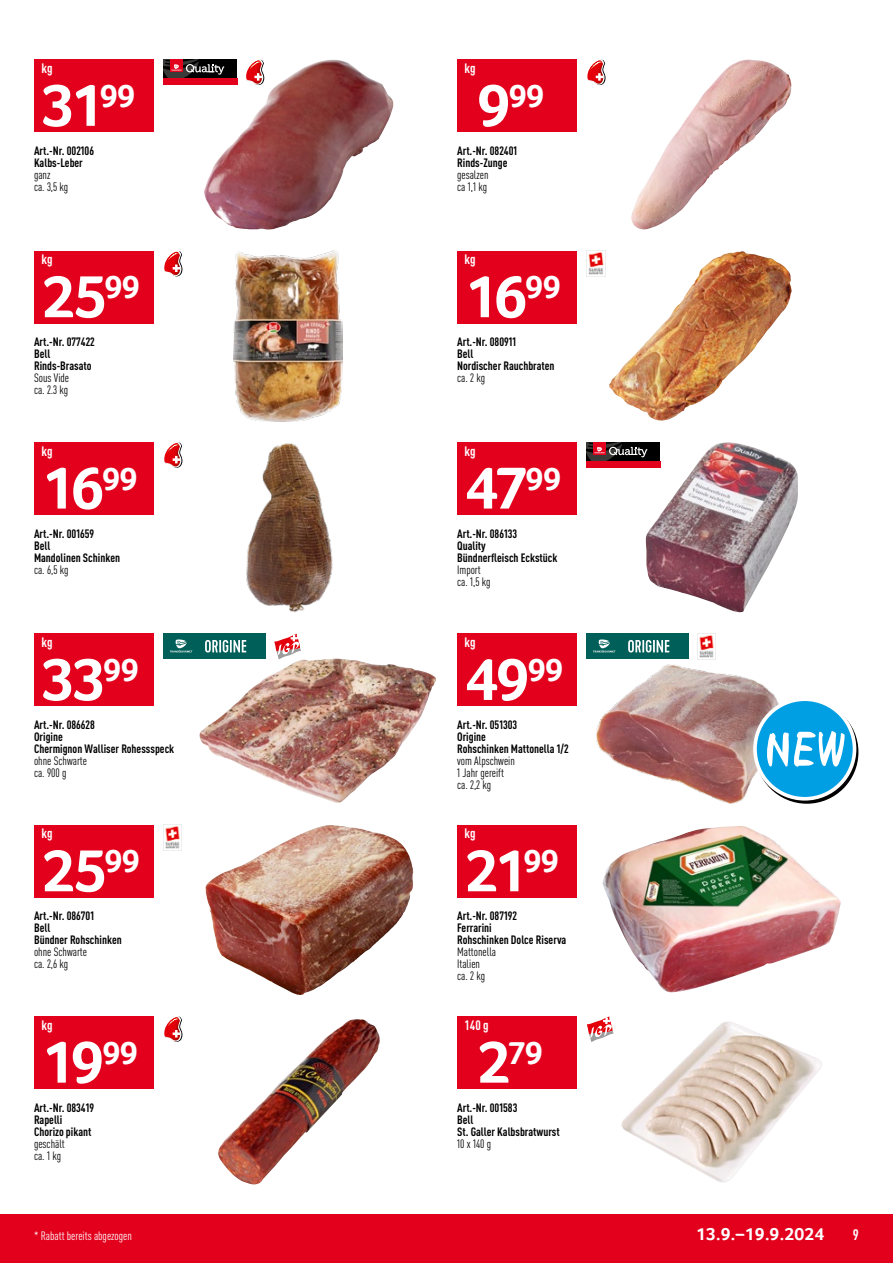
<style>
.page{position:relative;width:893px;height:1263px;background:#fff}
.page>*{position:absolute;margin:0;border:0;box-sizing:border-box;transform-origin:0 0}
.t1{font:700 61.5px "Transgourmet";letter-spacing:-.065em;color:#fff}
.t2{font:700 33.3px "Transgourmet";color:#fff}
.t3{font:700 18px "Transgourmet";letter-spacing:.01em;color:#fff}
.t4{font:700 condensed 15px "DINOT";color:#fff}
.t5{font:700 condensed 13.5px "DINOT";letter-spacing:-.005em;color:#fff}
.t6{font:700 condensed 12px/12px "DINOT";color:#000}
.t7{font:condensed 12px/12px "DINOT";color:#000}
.t8{font:condensed 12px "DINOT";color:#fff}
.s1{font-size:61.5px}
</style>
<div class="page">
<div style="left:0;top:1214px;width:893px;height:49px;background:#e3001d"></div>
<img style="left:204px;top:60px;width:189px;height:170px">
<img style="left:631px;top:60px;width:160px;height:170px">
<img style="left:218px;top:1019px;width:162px;height:166px">
<img style="left:621px;top:1021px;width:201px;height:162px">
<img style="left:199px;top:658px;width:237px;height:145px">
<img style="left:596px;top:664px;width:188px;height:140px">
<img style="left:233px;top:251px;width:110px;height:170px">
<img style="left:609px;top:251px;width:183px;height:170px">
<img style="left:205px;top:825px;width:124px;height:170px">
<img style="left:602px;top:826px;width:239px;height:166px">
<img style="left:246px;top:443px;width:87px;height:169px">
<img style="left:646px;top:442px;width:152px;height:170px">
<div style="left:34px;top:60px;width:119px;height:72px;background:#e3001d"></div>
<div style="left:164px;top:60px;width:73px;height:19px;background:#000"></div>
<div style="left:164px;top:79px;width:73px;height:6px;background:#e3001d"></div>
<svg style="left:164px;top:60px;width:60px;height:19px"></svg>
<svg style="left:246px;top:60px;width:18px;height:25px"></svg>
<div style="left:457px;top:60px;width:119px;height:72px;background:#e3001d"></div>
<svg style="left:587px;top:60px;width:18px;height:25px"></svg>
<div style="left:34px;top:1016px;width:119px;height:73px;background:#e3001d"></div>
<svg style="left:164px;top:1016px;width:18px;height:26px"></svg>
<div style="left:457px;top:1016px;width:119px;height:73px;background:#e3001d"></div>
<svg style="left:587px;top:1016px;width:27px;height:26px"></svg>
<div style="left:34px;top:634px;width:119px;height:72px;background:#e3001d"></div>
<div style="left:164px;top:634px;width:102px;height:25px;background:#005f59"></div>
<svg style="left:205px;top:640px;width:41px;height:12px"></svg>
<svg style="left:170px;top:639px;width:22px;height:13px"></svg>
<svg style="left:274px;top:634px;width:27px;height:25px"></svg>
<div style="left:457px;top:634px;width:119px;height:72px;background:#e3001d"></div>
<div style="left:587px;top:634px;width:102px;height:25px;background:#005f59"></div>
<svg style="left:628px;top:640px;width:41px;height:12px"></svg>
<svg style="left:593px;top:639px;width:22px;height:13px"></svg>
<img style="left:697px;top:634px;width:19px;height:25px">
<svg style="left:757px;top:702px;width:100px;height:100px"></svg>
<div style="left:755px;top:700px;width:103px;height:104px;border:4px solid #000;border-radius:50%"></div>
<div style="left:755px;top:699px;width:99px;height:100px;background:#009ee3;border-radius:50%"></div>
<div style="left:753px;top:697px;width:103px;height:103px;border:4px solid #fff;border-radius:50%"></div>
<svg style="left:767px;top:731px;width:78px;height:36px"></svg>
<div style="left:34px;top:251px;width:119px;height:72px;background:#e3001d"></div>
<svg style="left:164px;top:251px;width:18px;height:25px"></svg>
<div style="left:457px;top:251px;width:119px;height:72px;background:#e3001d"></div>
<img style="left:588px;top:252px;width:16px;height:23px">
<div style="left:34px;top:825px;width:119px;height:72px;background:#e3001d"></div>
<img style="left:165px;top:825px;width:17px;height:25px">
<div style="left:457px;top:825px;width:119px;height:72px;background:#e3001d"></div>
<div style="left:34px;top:442px;width:119px;height:72px;background:#e3001d"></div>
<svg style="left:164px;top:442px;width:18px;height:26px"></svg>
<div style="left:457px;top:442px;width:119px;height:72px;background:#e3001d"></div>
<div style="left:587px;top:442px;width:73px;height:19px;background:#000"></div>
<div style="left:587px;top:461px;width:73px;height:7px;background:#e3001d"></div>
<svg style="left:587px;top:442px;width:60px;height:19px"></svg>
<p class="t5" style="left:41px;top:60px;width:13px">kg</p>
<h1 class="t1" style="left:42px;top:69px;width:95px">31<sup>99</sup></h1>
<p class="t6" style="left:34px;top:144px;width:62px">Art.-Nr. 002106<br>Kalbs-Leber</p>
<p class="t7" style="left:34px;top:169px;width:36px">ganz<br>ca. 3,5 kg</p>
<p class="t5" style="left:41px;top:251px;width:13px">kg</p>
<h1 class="t1" style="left:42px;top:260px;width:100px">25<sup>99</sup></h1>
<p class="t6" style="left:34px;top:336px;width:62px">Art.-Nr. 077422<br>Bell<br>Rinds-Brasato</p>
<p class="t7" style="left:34px;top:372px;width:37px">Sous Vide ca. 2.3 kg</p>
<p class="t5" style="left:41px;top:443px;width:13px">kg</p>
<h1 class="t1" style="left:42px;top:451px;width:98px">16<sup>99</sup></h1>
<p class="t6" style="left:34px;top:527px;width:88px">Art.-Nr. 001659<br>Bell<br>Mandolinen Schinken</p>
<p class="t7" style="left:34px;top:563px;width:36px">ca. 6,5 kg</p>
<p class="t5" style="left:41px;top:634px;width:13px">kg</p>
<h1 class="t1" style="left:42px;top:643px;width:99px">33<sup>99</sup></h1>
<p class="t6" style="left:34px;top:718px;width:142px">Art.-Nr. 086628<br>Origine<br>Chermignon Walliser Rohessspeck</p>
<p class="t7" style="left:34px;top:755px;width:55px">ohne Schwarte ca. 900 g</p>
<p class="t5" style="left:41px;top:825px;width:13px">kg</p>
<h1 class="t1" style="left:42px;top:834px;width:100px">25<sup>99</sup></h1>
<p class="t6" style="left:34px;top:910px;width:89px">Art.-Nr. 086701<br>Bell<br>Bündner Rohschinken</p>
<p class="t7" style="left:34px;top:946px;width:55px">ohne Schwarte ca. 2,6 kg</p>
<p class="t5" style="left:41px;top:1017px;width:13px">kg</p>
<h1 class="t1" style="left:42px;top:1026px;width:98px">19<sup>99</sup></h1>
<p class="t6" style="left:34px;top:1101px;width:62px">Art.-Nr. 083419<br>Rapelli<br>Chorizo pikant</p>
<p class="t7" style="left:34px;top:1137px;width:32px">geschält ca. 1 kg</p>
<p class="t5" style="left:465px;top:60px;width:13px">kg</p>
<h2 class="t2" style="left:477px;top:76px;width:69px"><span class="s1">9</span>99</h2>
<p class="t6" style="left:457px;top:144px;width:62px">Art.-Nr. 082401<br>Rinds-Zunge</p>
<p class="t7" style="left:457px;top:169px;width:33px">gesalzen ca 1,1 kg</p>
<p class="t5" style="left:465px;top:251px;width:13px">kg</p>
<h1 class="t1" style="left:465px;top:260px;width:98px">16<sup>99</sup></h1>
<p class="t6" style="left:457px;top:336px;width:99px">Art.-Nr. 080911<br>Bell<br>Nordischer Rauchbraten</p>
<p class="t7" style="left:457px;top:372px;width:29px">ca. 2 kg</p>
<p class="t5" style="left:465px;top:443px;width:13px">kg</p>
<h1 class="t1" style="left:465px;top:451px;width:98px">47<sup>99</sup></h1>
<p class="t6" style="left:457px;top:527px;width:102px">Art.-Nr. 086133<br>Quality<br>Bündnerfleisch Eckstück</p>
<p class="t7" style="left:457px;top:563px;width:35px">Import ca. 1,5 kg</p>
<p class="t5" style="left:465px;top:634px;width:13px">kg</p>
<h1 class="t1" style="left:465px;top:643px;width:100px">49<sup>99</sup></h1>
<p class="t6" style="left:457px;top:718px;width:113px">Art.-Nr. 051303<br>Origine<br>Rohschinken Mattonella 1/2</p>
<p class="t7" style="left:457px;top:755px;width:59px">vom Alpschwein<br>1 Jahr gereift ca. 2,2 kg</p>
<p class="t5" style="left:465px;top:825px;width:13px">kg</p>
<h1 class="t1" style="left:465px;top:834px;width:96px">21<sup>99</sup></h1>
<p class="t6" style="left:457px;top:910px;width:111px">Art.-Nr. 087192<br>Ferrarini<br>Rohschinken Dolce Riserva</p>
<p class="t7" style="left:457px;top:946px;width:40px">Mattonella<br>Italien<br>ca. 2 kg</p>
<p class="t5" style="left:465px;top:1017px;width:26px">140 g</p>
<h2 class="t2" style="left:477px;top:1033px;width:68px"><span class="s1">2</span>79</h2>
<p class="t6" style="left:457px;top:1101px;width:104px">Art.-Nr. 001583<br>Bell<br>St. Galler Kalbsbratwurst</p>
<p class="t7" style="left:457px;top:1137px;width:36px">10 x 140 g</p>
<p class="t8" style="left:34px;top:1229px;width:99px">* Rabatt bereits abgezogen</p>
<h3 class="t3" style="left:696px;top:1224px;width:130px">13.9.–19.9.2024</h3>
<p class="t4" style="left:853px;top:1226px;width:8px">9</p>
</div>
